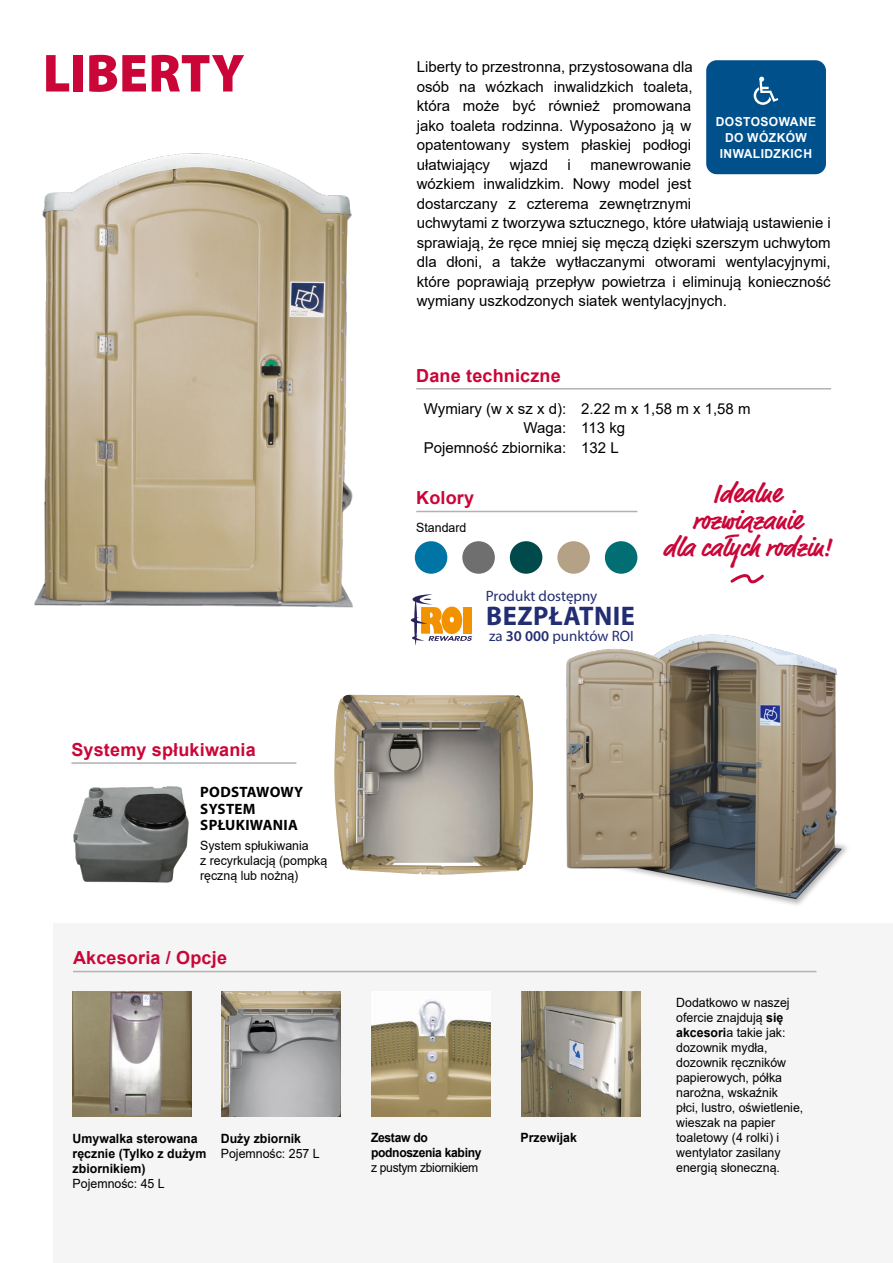
<style>
.page{position:relative;width:893px;height:1263px;background:#fff}
.page>*{position:absolute;margin:0;border:0;box-sizing:border-box;transform-origin:0 0}
.t1{font:900 54px "Myriad Pro";color:#ca0538}
.t2{font:700 27px/27px "Market Pro";color:#ca0538;text-align:center}
.t3{font:700 27px "Myriad Pro";letter-spacing:.02em;color:#232d71}
.t4{font:700 18px "Arial";letter-spacing:.01em;color:#ca0538}
.t5{font:15px/19.5px "Arial";color:#000;text-align:justify}
.t6{font:15px "Myriad Pro";color:#232d71}
.t7{font:700 15px/16.5px "Myriad Pro";letter-spacing:.02em;color:#000}
.t8{font:12.75px/15px "Arial";color:#000}
.t9{font:700 12.75px/15px "Arial";color:#000}
.t10{font:700 12.75px/15px "Arial";letter-spacing:-.025em;color:#000;scale:.95 1}
.t11{font:12.75px "Arial";letter-spacing:-.025em;color:#000;scale:.95 1}
.t12{font:700 12.45px/16.2px "Arial";letter-spacing:.035em;color:#fff;text-align:center}
.s1{font-weight:600}
.s2{font-weight:700}
</style>
<div class="page">
<div style="left:53px;top:923px;width:840px;height:340px;background:#f5f5f5"></div>
<img style="left:371px;top:1001px;width:120px;height:115px">
<img style="left:72px;top:992px;width:119px;height:124px">
<img style="left:221px;top:991px;width:120px;height:125px">
<img style="left:566px;top:634px;width:281px;height:271px">
<img style="left:334px;top:695px;width:199px;height:180px">
<img style="left:73px;top:786px;width:116px;height:97px">
<img style="left:521px;top:991px;width:119px;height:125px">
<img style="left:34px;top:153px;width:319px;height:455px">
<img style="left:342px;top:481px;width:11px;height:36px">
<div style="left:415px;top:541px;width:32px;height:33px;background:#0074a4;border-radius:50%"></div>
<div style="left:462px;top:541px;width:33px;height:33px;background:#706f6f;border-radius:50%"></div>
<div style="left:510px;top:541px;width:32px;height:33px;background:#004a4b;border-radius:50%"></div>
<div style="left:557px;top:541px;width:33px;height:33px;background:#b5a286;border-radius:50%"></div>
<div style="left:605px;top:541px;width:32px;height:33px;background:#006e73;border-radius:50%"></div>
<hr style="left:416px;top:388px;width:415px;height:1px;background:#b3b2b2">
<hr style="left:416px;top:511px;width:221px;height:1px;background:#b3b2b2">
<svg style="left:411px;top:594px;width:61px;height:52px"></svg>
<div style="left:706px;top:60px;width:120px;height:114px;background:#00508c;border-radius:11px"></div>
<svg style="left:754px;top:77px;width:24px;height:28px"></svg>
<hr style="left:73px;top:971px;width:743px;height:1px;background:#b3b2b2">
<hr style="left:71px;top:762px;width:225px;height:2px;background:#b3b2b2">
<svg style="left:730px;top:574px;width:34px;height:10px"></svg>
<h1 class="t1" style="left:43px;top:37px;width:203px">LIBERTY</h1>
<p class="t5" style="left:417px;top:57px;width:277px">Liberty to przestronna, przystosowana dla osób na wózkach inwalidzkich toaleta, która może być również promowana jako toaleta rodzinna. Wyposażono ją w opatentowany system płaskiej podłogi ułatwiający</p>
<p class="t12" style="left:716px;top:113px;width:102px">DOSTOSOWANE<br>DO WÓZKÓW<br>INWALIDZKICH</p>
<p class="t5" style="left:417px;top:155px;width:415px;text-align:left;text-indent:174px">manewrowanie<br>wózkiem inwalidzkim. Nowy model jest<br>dostarczany z czterema zewnętrznymi<br>uchwytami z tworzywa sztucznego, które ułatwiają ustawienie i sprawiają, że ręce mniej się męczą dzięki szerszym uchwytom dla dłoni, a także wytłaczanymi otworami wentylacyjnymi, które poprawiają przepływ powietrza i eliminują konieczność wymiany uszkodzonych siatek wentylacyjnych.</p>
<p class="t5" style="left:510px;top:155px;width:40px">wjazd</p>
<p class="t5" style="left:567px;top:155px;width:5px">i</p>
<p class="t4" style="left:416px;top:363px;width:146px">Dane techniczne</p>
<p class="t5" style="left:424px;top:399px;width:328px">Wymiary (w x sz x d): 2.22 m x 1,58 m x 1,58 m</p>
<p class="t5" style="left:523px;top:418px;width:103px">Waga: 113 kg</p>
<p class="t5" style="left:424px;top:438px;width:197px">Pojemność zbiornika: 132 L</p>
<p class="t4" style="left:416px;top:485px;width:59px">Kolory</p>
<p class="t8" style="left:416px;top:520px;width:52px">Standard</p>
<h2 class="t2" style="left:663px;top:481px;width:169px">Idealne rozwiązanie<br>dla całych rodzin!</h2>
<p class="t4" style="left:71px;top:737px;width:186px">Systemy spłukiwania</p>
<p class="t7" style="left:200px;top:784px;width:105px">PODSTAWOWY<br>SYSTEM<br>SPŁUKIWANIA</p>
<p class="t8" style="left:200px;top:838px;width:129px">System spłukiwania<br>z recyrkulacją (pompką ręczną lub nożną)</p>
<p class="t4" style="left:73px;top:945px;width:155px">Akcesoria / Opcje</p>
<p class="t9" style="left:73px;top:1131px;width:135px">Umywalka sterowana ręcznie (Tylko z dużym zbiornikiem)</p>
<p class="t8" style="left:73px;top:1176px;width:94px">Pojemnośc: 45 L</p>
<p class="t9" style="left:221px;top:1131px;width:82px">Duży zbiornik</p>
<p class="t8" style="left:221px;top:1146px;width:100px">Pojemnośc: 257 L</p>
<p class="t6" style="left:486px;top:587px;width:113px">Produkt dostępny</p>
<h2 class="t3" style="left:486px;top:598px;width:150px">BEZPŁATNIE</h2>
<p class="t6" style="left:489px;top:626px;width:146px">za <span class="s1">30 000</span> punktów ROI</p>
<p class="t10" style="left:371px;top:1130px;width:118px">Zestaw do podnoszenia kabiny</p>
<p class="t11" style="left:371px;top:1159px;width:114px">z pustym zbiornikiem</p>
<p class="t9" style="left:521px;top:1130px;width:58px">Przewijak</p>
<p class="t8" style="left:676px;top:995px;width:129px">Dodatkowo w naszej ofercie znajdują <span class="s2">się akcesori</span>a takie jak: dozownik mydła, dozownik ręczników papierowych, półka narożna, wskaźnik<br>płci, lustro, oświetlenie, wieszak na papier toaletowy (4 rolki) i wentylator zasilany energią słoneczną.</p>
</div>
